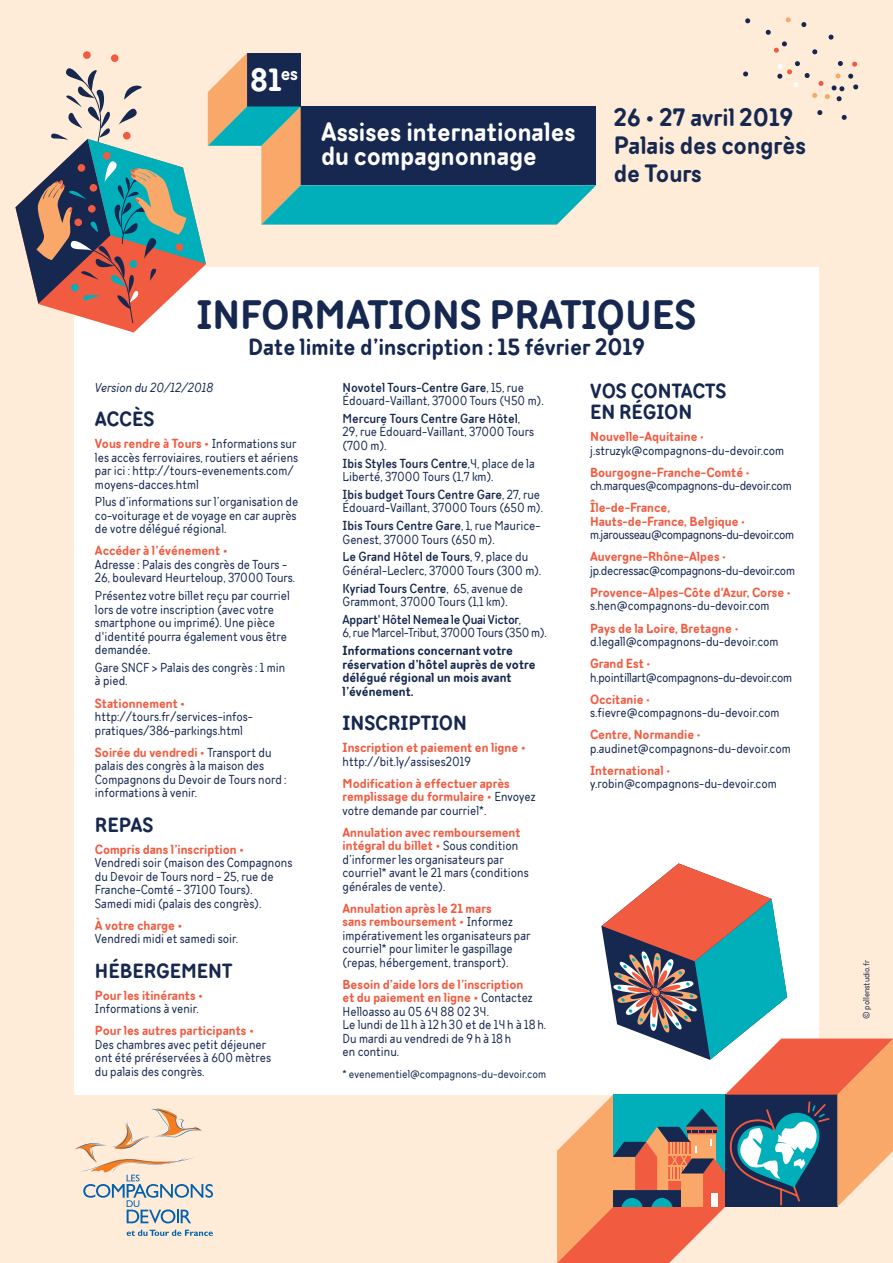
<style>
.page{position:relative;width:893px;height:1263px;background:#ffecd8}
.page>*{position:absolute;margin:0;border:0;box-sizing:border-box;transform-origin:0 0}
.t1{font:600 42px "TT Milks";color:#162850}
.t2{font:600 32.85px "TT Milks";color:#fff}
.t3{font:600 27.15px/24.2px "TT Milks";color:#fff}
.t4{font:600 25.8px/27.6px "TT Milks";color:#162850}
.t5{font:600 24px "TT Milks";color:#162850}
.t6{font:600 21px/21px "TT Milks";color:#162850}
.t7{font:13.5px/13.5px "TT Milks";color:#162850}
.t8{font:600 13.5px/13.5px "TT Milks";color:#f15b40}
.t9{font:13.5px/13.5px "TT Milks";letter-spacing:-.02em;color:#162850}
.t10{font:600 13.5px/13.5px "TT Milks";color:#162850}
.t11{font:italic 13.5px "TT Milks";color:#162850}
.t12{font:12px "TT Milks";color:#162850}
.t13{font:9px "TT Milks";color:#162850}
.s1{font-weight:600;color:#f15b40}
.s2{font-weight:500}
.s3{font-weight:400;color:#162850}
.s4{color:#f15b40}
.s5{font-weight:400}
</style>
<div class="page">
<svg style="left:801px;top:22px;width:6px;height:5px"></svg>
<svg style="left:743px;top:71px;width:5px;height:6px"></svg>
<svg style="left:765px;top:29px;width:6px;height:6px"></svg>
<svg style="left:774px;top:41px;width:13px;height:12px"></svg>
<svg style="left:745px;top:18px;width:6px;height:6px"></svg>
<svg style="left:812px;top:49px;width:6px;height:6px"></svg>
<svg style="left:817px;top:110px;width:6px;height:5px"></svg>
<svg style="left:828px;top:34px;width:6px;height:6px"></svg>
<svg style="left:785px;top:17px;width:6px;height:6px"></svg>
<svg style="left:777px;top:61px;width:82px;height:41px"></svg>
<svg style="left:841px;top:114px;width:6px;height:6px"></svg>
<svg style="left:75px;top:1108px;width:138px;height:115px"></svg>
<svg style="left:127px;top:1230px;width:86px;height:6px"></svg>
<div style="left:74px;top:267px;width:745px;height:828px;background:#fff"></div>
<svg style="left:557px;top:863px;width:336px;height:400px"></svg>
<svg style="left:15px;top:53px;width:581px;height:279px"></svg>
<h2 class="t2" style="left:250px;top:60px;width:49px">81<sup>es</sup></h2>
<h3 class="t3" style="left:321px;top:120px;width:256px">Assises internationales du compagnonnage</h3>
<h3 class="t4" style="left:614px;top:104px;width:194px">26 • 27 avril 2019<br>Palais des congrès de Tours</h3>
<h1 class="t1" style="left:197px;top:289px;width:501px">INFORMATIONS PRATIQUES</h1>
<h3 class="t5" style="left:248px;top:332px;width:398px">Date limite d’inscription : 15 février 2019</h3>
<p class="t11" style="left:95px;top:379px;width:120px">Version du 20/12/2018</p>
<h3 class="t6" style="left:95px;top:409px;width:61px">ACCÈS</h3>
<p class="t7" style="left:95px;top:437px;width:205px"><span class="s1">Vous rendre à Tours •</span> Informations sur les accès ferroviaires, routiers et aériens par ici : http://tours-evenements.com/ moyens-dacces.html</p>
<p class="t7" style="left:95px;top:495px;width:205px;text-align:justify">Plus d’informations sur l’organisation de co-voiturage et de voyage en car auprès de votre délégué régional.</p>
<p class="t8" style="left:95px;top:544px;width:134px">Accéder à l’événement •</p>
<p class="t7" style="left:95px;top:558px;width:202px">Adresse : Palais des congrès de Tours -<br>26, boulevard Heurteloup, 37000 Tours.</p>
<p class="t7" style="left:95px;top:589px;width:196px">Présentez votre billet reçu par courriel lors de votre inscription (avec votre smartphone ou imprimé). Une pièce d'identité pourra également vous être demandée.</p>
<p class="t7" style="left:95px;top:661px;width:192px">Gare SNCF &gt; Palais des congrès : 1 min à pied.</p>
<p class="t8" style="left:95px;top:696px;width:92px">Stationnement •</p>
<p class="t7" style="left:95px;top:710px;width:160px">http://tours.fr/services-infos&shy;pratiques/386-parkings.html</p>
<p class="t7" style="left:95px;top:745px;width:193px"><span class="s1">Soirée du vendredi •</span> Transport du palais des congrès à la maison des<br>Compagnons du Devoir de Tours nord : informations à venir.</p>
<h3 class="t6" style="left:95px;top:814px;width:60px">REPAS</h3>
<p class="t8" style="left:95px;top:842px;width:151px">Compris dans l’inscription •</p>
<p class="t7" style="left:95px;top:856px;width:199px">Vendredi soir (maison des Compagnons du Devoir de Tours nord - 25, rue de Franche-Comté - 37100 Tours).<br>Samedi midi (palais des congrès).</p>
<p class="t8" style="left:95px;top:918px;width:89px">À votre charge •</p>
<p class="t7" style="left:95px;top:932px;width:145px">Vendredi midi et samedi soir.</p>
<h3 class="t6" style="left:95px;top:960px;width:139px">HÉBERGEMENT</h3>
<p class="t8" style="left:95px;top:988px;width:110px">Pour les itinérants •</p>
<p class="t7" style="left:95px;top:1002px;width:105px">Informations à venir.</p>
<p class="t8" style="left:95px;top:1024px;width:161px">Pour les autres participants •</p>
<p class="t7" style="left:95px;top:1037px;width:178px">Des chambres avec petit déjeuner ont été préréservées à 600 mètres du palais des congrès.</p>
<p class="t7" style="left:343px;top:380px;width:203px"><span class="s2">Novotel Tours-Centre Gare</span>, 15, rue<br>Édouard-Vaillant, 37000 Tours (450 m).</p>
<p class="t7" style="left:343px;top:411px;width:193px"><span class="s2">Mercure Tours Centre Gare Hôtel</span>,<br>29, rue Édouard-Vaillant, 37000 Tours (700 m).</p>
<p class="t7" style="left:343px;top:456px;width:194px"><span class="s2">Ibis Styles Tours Centre</span>,4, place de la<br>Liberté, 37000 Tours (1,7 km).</p>
<p class="t7" style="left:343px;top:488px;width:202px"><span class="s2">Ibis budget Tours Centre Gare</span>, 27, rue<br>Édouard-Vaillant, 37000 Tours (650 m).</p>
<p class="t7" style="left:343px;top:519px;width:199px"><span class="s2">Ibis Tours Centre Gare</span>, 1, rue Maurice-<br>Genest, 37000 Tours (650 m).</p>
<p class="t7" style="left:343px;top:550px;width:200px"><span class="s2">Le Grand Hôtel de Tours</span>, 9, place du<br>Général-Leclerc, 37000 Tours (300 m).</p>
<p class="t7" style="left:343px;top:581px;width:182px"><span class="s2">Kyriad Tours Centre</span>, 65, avenue de<br>Grammont, 37000 Tours (1,1 km).</p>
<p class="t9" style="left:343px;top:613px;width:206px"><span class="s2">Appart' Hôtel Nemea le Quai Victor</span>,<br>6, rue Marcel-Tribut, 37000 Tours (350 m).</p>
<p class="t10" style="left:343px;top:644px;width:194px">Informations concernant votre réservation d’hôtel auprès de votre délégué régional un mois avant l’événement.</p>
<h3 class="t6" style="left:343px;top:713px;width:126px">INSCRIPTION</h3>
<p class="t8" style="left:343px;top:741px;width:185px">Inscription et paiement en ligne •</p>
<p class="t7" style="left:343px;top:754px;width:130px">http://bit.ly/assises2019</p>
<p class="t8" style="left:343px;top:776px;width:194px">Modification à effectuer après remplissage du formulaire • <span class="s3">Envoyez votre demande par courriel*.</span></p>
<p class="t7" style="left:343px;top:825px;width:188px"><span class="s1">Annulation avec remboursement intégral du billet •</span> Sous condition d’informer les organisateurs par courriel* avant le 21 mars (conditions générales de vente).</p>
<p class="t7" style="left:343px;top:901px;width:189px"><span class="s1">Annulation après le 21 mars<br>sans remboursement •</span> Informez impérativement les organisateurs par courriel* pour limiter le gaspillage (repas, hébergement, transport).</p>
<p class="t7" style="left:343px;top:977px;width:205px"><span class="s1">Besoin d’aide lors de l’inscription<br>et du paiement en ligne •</span> Contactez<br>Helloasso au 05 64 88 02 34.<br>Le lundi de 11 h à 12 h 30 et de 14h à 18h.<br>Du mardi au vendredi de 9 h à 18h<br>en continu.</p>
<p class="t12" style="left:343px;top:1067px;width:205px">* evenementiel@compagnons-du-devoir.com</p>
<h3 class="t6" style="left:590px;top:381px;width:138px">VOS CONTACTS<br>EN RÉGION</h3>
<p class="t7" style="left:590px;top:430px;width:196px"><span class="s1">Nouvelle-Aquitaine</span> <span class="s4">• </span>j.struzyk@compagnons-du-devoir.com</p>
<p class="t9" style="left:590px;top:466px;width:203px"><span class="s1">Bourgogne-Franche-Comté</span> <span class="s4">• </span>ch.marques@compagnons-du-devoir.com</p>
<p class="t8" style="left:590px;top:501px;width:205px">Île-de-France,<br>Hauts-de-France, Belgique <span class="s5">• </span><span class="s3">m.jarousseau@compagnons-du-devoir.com</span></p>
<p class="t9" style="left:590px;top:550px;width:206px"><span class="s1">Auvergne-Rhône-Alpes</span> <span class="s4">• </span>jp.decressac@compagnons-du-devoir.com</p>
<p class="t8" style="left:590px;top:586px;width:202px">Provence-Alpes-Côte d'Azur, Corse <span class="s5">• </span><span class="s3">s.hen@compagnons-du-devoir.com</span></p>
<p class="t7" style="left:590px;top:621px;width:190px"><span class="s1">Pays de la Loire, Bretagne</span> <span class="s4">• </span>d.legall@compagnons-du-devoir.com</p>
<p class="t9" style="left:590px;top:657px;width:204px"><span class="s1">Grand Est</span> <span class="s4">• </span>h.pointillart@compagnons-du-devoir.com</p>
<p class="t7" style="left:590px;top:692px;width:191px"><span class="s1">Occitanie</span> <span class="s4">• </span>s.fievre@compagnons-du-devoir.com</p>
<p class="t7" style="left:590px;top:728px;width:202px"><span class="s1">Centre, Normandie</span> <span class="s4">• </span>p.audinet@compagnons-du-devoir.com</p>
<p class="t7" style="left:590px;top:763px;width:188px"><span class="s1">International</span> <span class="s4">• </span>y.robin@compagnons-du-devoir.com</p>
<p class="t13" style="left:861px;top:1019px;width:60px;rotate:-90deg">© pollenstudio.fr</p>
</div>
